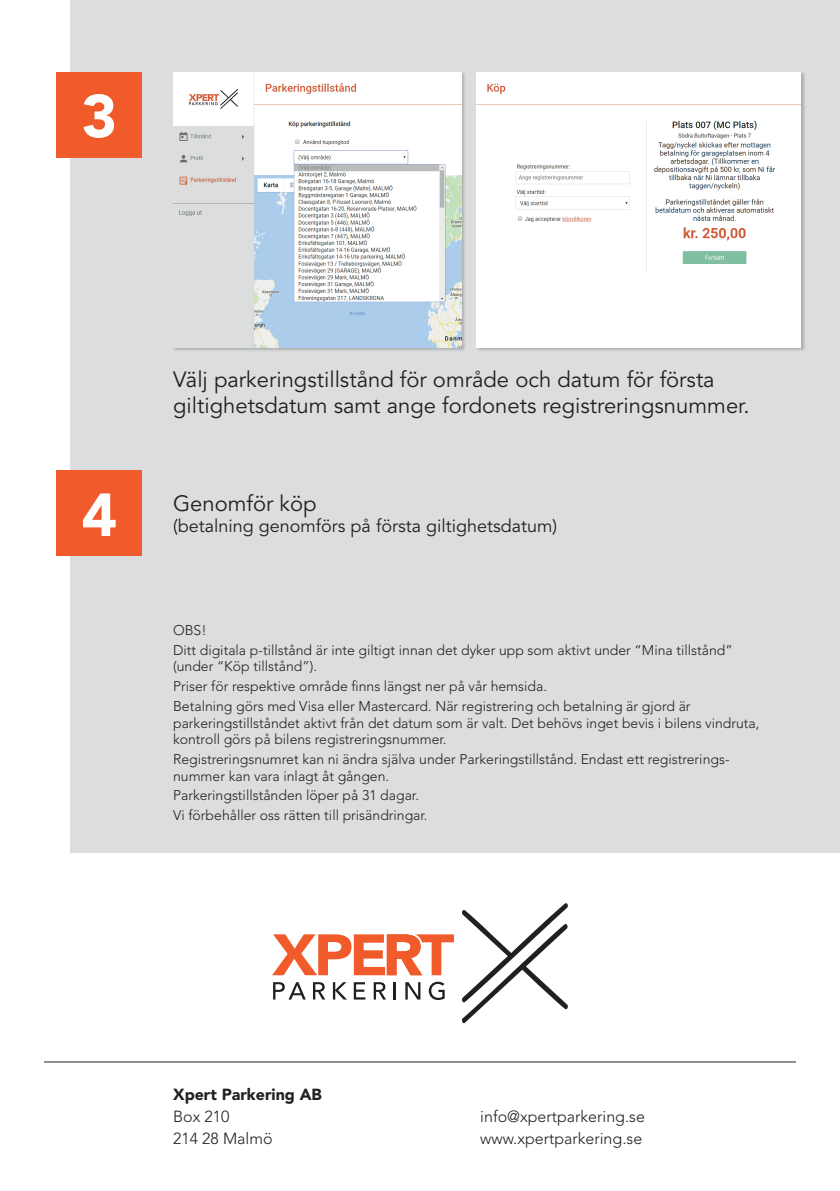
<style>
.page{position:relative;width:840px;height:1191px;background:#fff}
.page>*{position:absolute;margin:0;border:0;box-sizing:border-box;transform-origin:0 0}
.t1{font:900 60px "Avenir LT Std";color:#fff}
.t2{font:22px/26.4px "Avenir LT Std";color:#231f20}
.t3{font:18px "Avenir LT Std";color:#231f20}
.t4{font:300 16px/22px "Avenir LT Std";color:#231f20}
.t5{font:900 16px "Avenir LT Std";color:#231f20}
.t6{font:300 14px/19.6px "Avenir LT Std";color:#231f20}
</style>
<div class="page">
<div style="left:71px;top:0;width:768px;height:852px;background:#dcdddf"></div>
<div style="left:57px;top:72px;width:85px;height:85px;background:#f15a2a"></div>
<div style="left:57px;top:471px;width:85px;height:85px;background:#f15a2a"></div>
<div style="left:172px;top:71px;width:294px;height:280px;background:#231f20;opacity:.25"></div>
<img style="left:173px;top:72px;width:288px;height:275px">
<div style="left:475px;top:71px;width:330px;height:280px;background:#231f20;opacity:.25"></div>
<img style="left:476px;top:72px;width:324px;height:275px">
<svg style="left:272px;top:934px;width:181px;height:41px"></svg>
<svg style="left:462px;top:903px;width:105px;height:120px"></svg>
<svg style="left:273px;top:982px;width:32px;height:17px"></svg>
<svg style="left:313px;top:982px;width:12px;height:17px"></svg>
<svg style="left:333px;top:982px;width:14px;height:17px"></svg>
<svg style="left:353px;top:982px;width:12px;height:17px"></svg>
<svg style="left:373px;top:982px;width:13px;height:17px"></svg>
<hr style="left:393px;top:982px;width:3px;height:17px;background:#231f20">
<svg style="left:405px;top:982px;width:15px;height:17px"></svg>
<svg style="left:428px;top:981px;width:16px;height:19px"></svg>
<hr style="left:44px;top:1061px;width:751px;height:1px;background:#231f20">
<h1 class="t1" style="left:81px;top:80px;width:37px">3</h1>
<h1 class="t1" style="left:81px;top:479px;width:37px">4</h1>
<h2 class="t2" style="left:173px;top:366px;width:577px">Välj parkeringstillstånd för område och datum för första giltighetsdatum samt ange fordonets registreringsnummer.</h2>
<h2 class="t2" style="left:173px;top:490px;width:145px">Genomför köp</h2>
<p class="t3" style="left:173px;top:516px;width:385px">(betalning genomförs på första giltighetsdatum)</p>
<p class="t6" style="left:173px;top:620px;width:561px">OBS!<br>Ditt digitala p-tillstånd är inte giltigt innan det dyker upp som aktivt under “Mina tillstånd”</p>
<p class="t6" style="left:173px;top:657px;width:518px">(under “Köp tillstånd”).<br>Priser för respektive område finns längst ner på vår hemsida.<br>Betalning görs med Visa eller Mastercard. När registrering och betalning är gjord är</p>
<p class="t6" style="left:173px;top:714px;width:587px;line-height:16.8px">parkeringstillståndet aktivt från det datum som är valt. Det behövs inget bevis i bilens vindruta, kontroll görs på bilens registreringsnummer.</p>
<p class="t6" style="left:173px;top:751px;width:557px;line-height:16.8px">Registreringsnumret kan ni ändra själva under Parkeringstillstånd. Endast ett registrerings&shy;nummer kan vara inlagt åt gången.</p>
<p class="t6" style="left:173px;top:786px;width:256px">Parkeringstillstånden löper på 31 dagar.<br>Vi förbehåller oss rätten till prisändringar.</p>
<p class="t5" style="left:173px;top:1084px;width:150px">Xpert Parkering AB</p>
<p class="t4" style="left:173px;top:1105px;width:101px">Box 210<br>214 28 Malmö</p>
<p class="t4" style="left:480px;top:1105px;width:166px">info@xpertparkering.se www.xpertparkering.se</p>
</div>
